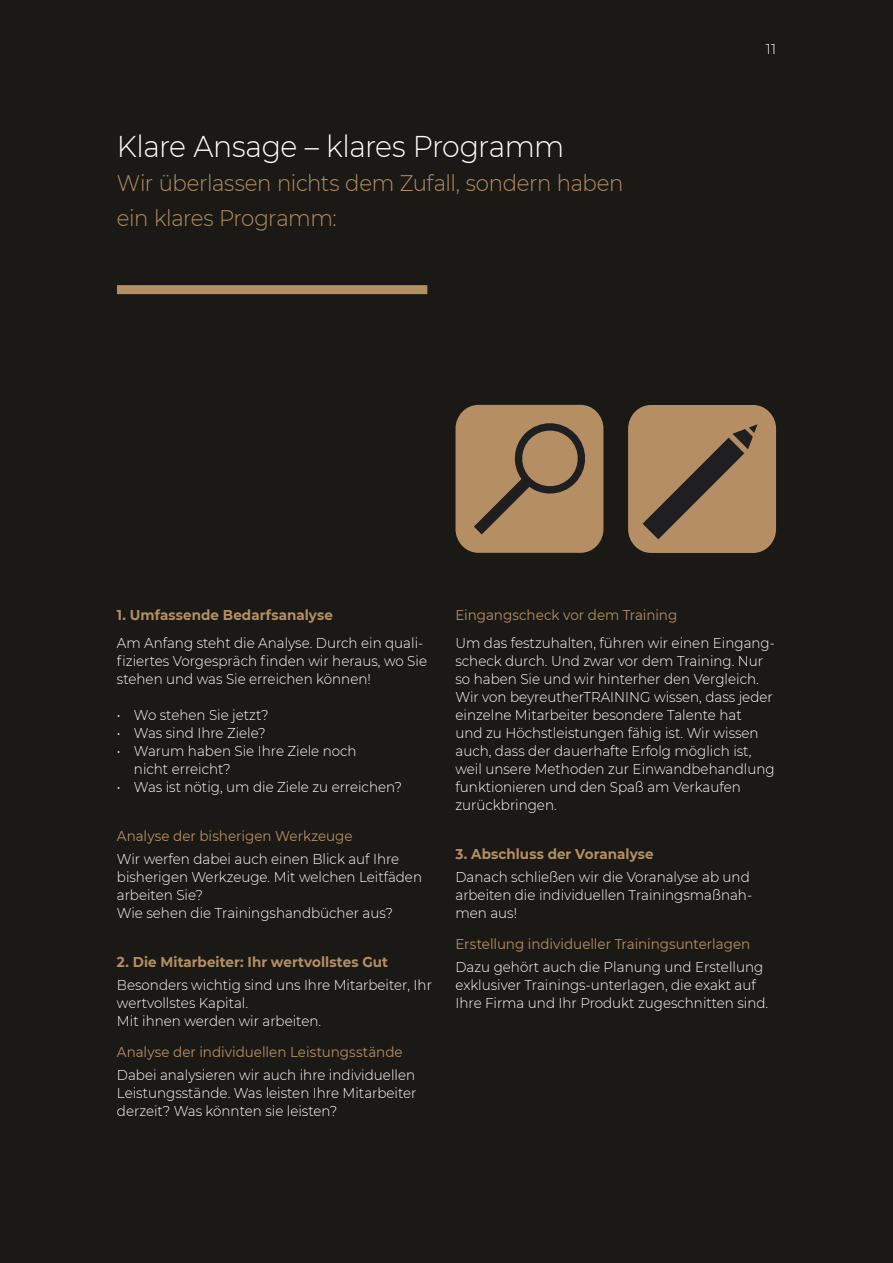
<style>
.page{position:relative;width:893px;height:1263px;background:#1a1916}
.page>*{position:absolute;margin:0;border:0;box-sizing:border-box;transform-origin:0 0}
.t1{font:300 30px "Montserrat";letter-spacing:-.02em;color:#fff;scale:.95 1}
.t2{font:300 22.5px/34.5px "Montserrat";letter-spacing:-.015em;color:#b58f63;scale:.95 1}
.t3{font:300 14.25px/18px "Montserrat";color:#fff;scale:.95 1}
.t4{font:14.25px "Montserrat";color:#b58f63;scale:.95 1}
.t5{font:700 14.25px "Montserrat";letter-spacing:.005em;color:#b58f63;scale:.95 1}
.t6{font:300 14.25px "Montserrat";color:#fff}
</style>
<div class="page">
<div style="left:117px;top:285px;width:310px;height:9px;background:#b58f63"></div>
<div style="left:628px;top:405px;width:148px;height:148px;background:#b58f63;border-radius:23px"></div>
<svg style="left:643px;top:424px;width:115px;height:115px"></svg>
<div style="left:455px;top:405px;width:148px;height:148px;background:#b58f63;border-radius:23px"></div>
<svg style="left:474px;top:423px;width:111px;height:111px"></svg>
<h1 class="t1" style="left:117px;top:131px;width:472px">Klare Ansage – klares Programm</h1>
<h2 class="t2" style="left:117px;top:165px;width:535px">Wir überlassen nichts dem Zufall, sondern haben ein klares Programm:</h2>
<p class="t6" style="left:766px;top:41px;width:12px">11</p>
<p class="t5" style="left:117px;top:607px;width:229px">1. Umfassende Bedarfsanalyse</p>
<p class="t3" style="left:117px;top:634px;width:328px">Am Anfang steht die Analyse. Durch ein quali&shy;fiziertes Vorgespräch finden wir heraus, wo Sie stehen und was Sie erreichen können!</p>
<p class="t3" style="left:117px;top:706px;width:161px">• Wo stehen Sie jetzt?</p>
<p class="t3" style="left:117px;top:723px;width:158px">• Was sind Ihre Ziele?</p>
<p class="t3" style="left:134px;top:741px;width:236px;text-indent:-17px">• Warum haben Sie Ihre Ziele noch nicht erreicht?</p>
<p class="t3" style="left:117px;top:777px;width:302px">• Was ist nötig, um die Ziele zu erreichen?</p>
<p class="t4" style="left:117px;top:828px;width:250px">Analyse der bisherigen Werkzeuge</p>
<p class="t3" style="left:117px;top:850px;width:323px">Wir werfen dabei auch einen Blick auf Ihre bisherigen Werkzeuge. Mit welchen Leitfäden arbeiten Sie?<br>Wie sehen die Trainingshandbücher aus?</p>
<p class="t5" style="left:117px;top:954px;width:287px">2. Die Mitarbeiter: Ihr wertvollstes Gut</p>
<p class="t3" style="left:117px;top:976px;width:333px">Besonders wichtig sind uns Ihre Mitarbeiter, Ihr wertvollstes Kapital.<br>Mit ihnen werden wir arbeiten.</p>
<p class="t4" style="left:117px;top:1044px;width:302px">Analyse der individuellen Leistungsstände</p>
<p class="t3" style="left:117px;top:1066px;width:317px;text-align:justify">Dabei analysieren wir auch ihre individuellen Leistungsstände. Was leisten Ihre Mitarbeiter derzeit? Was könnten sie leisten?</p>
<p class="t4" style="left:455px;top:607px;width:235px">Eingangscheck vor dem Training</p>
<p class="t3" style="left:455px;top:634px;width:338px">Um das festzuhalten, führen wir einen Eingang&shy;scheck durch. Und zwar vor dem Training. Nur so haben Sie und wir hinterher den Vergleich.<br>Wir von beyreutherTRAINING wissen, dass jeder einzelne Mitarbeiter besondere Talente hat<br>und zu Höchstleistungen fähig ist. Wir wissen auch, dass der dauerhafte Erfolg möglich ist, weil unsere Methoden zur Einwandbehandlung funktionieren und den Spaß am Verkaufen zurückbringen.</p>
<p class="t5" style="left:455px;top:846px;width:210px">3. Abschluss der Voranalyse</p>
<p class="t3" style="left:455px;top:868px;width:314px">Danach schließen wir die Voranalyse ab und arbeiten die individuellen Trainingsmaßnah&shy;men aus!</p>
<p class="t4" style="left:455px;top:936px;width:312px">Erstellung individueller Trainingsunterlagen</p>
<p class="t3" style="left:455px;top:958px;width:331px">Dazu gehört auch die Planung und Erstellung exklusiver Trainings-unterlagen, die exakt auf<br>Ihre Firma und Ihr Produkt zugeschnitten sind.</p>
</div>
